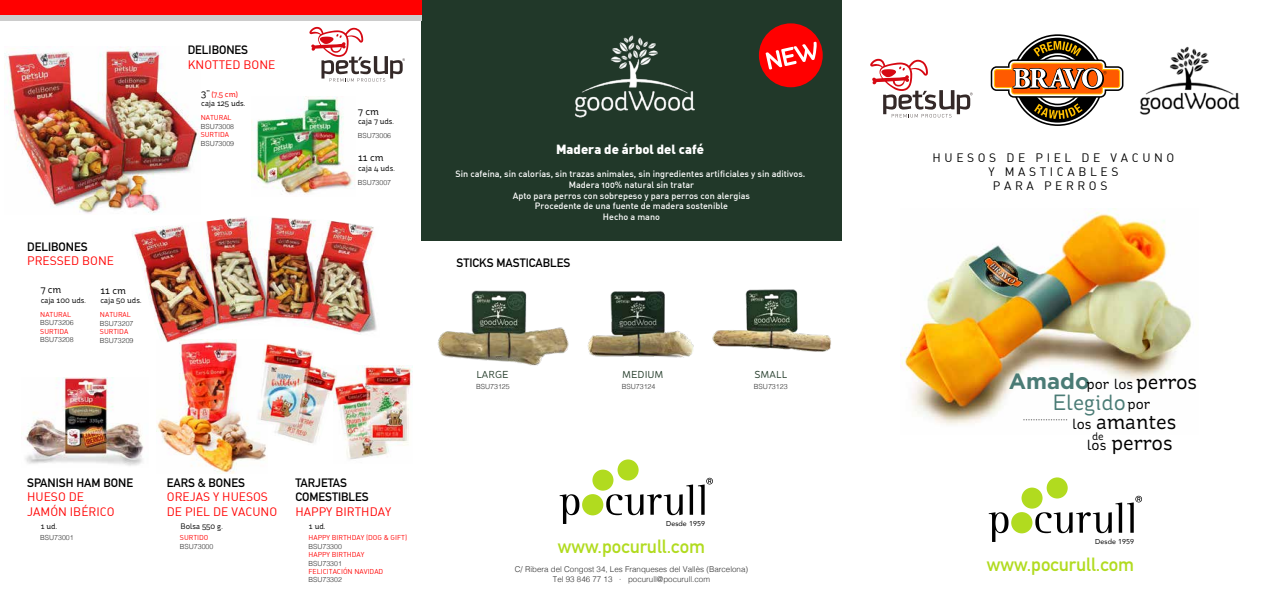
<style>
.page{position:relative;width:1263px;height:596px;background:#fff}
.page>*{position:absolute;margin:0;border:0;box-sizing:border-box;transform-origin:0 0}
.t1{font:22px "St Ryde";color:#4a7b75}
.t2{font:21.1px "St Ryde";color:#000}
.t3{font:700 18.9px "DIN Alternate";color:#b1db1f}
.t4{font:14.7px "St Ryde";color:#000}
.t5{font:900 13px "DIN Alternate";color:#fff}
.t6{font:12px/14.4px "DIN Alternate";color:#f00}
.t7{font:700 12px/14.4px "DIN Alternate";color:#000}
.t8{font:12px/14.4px "DIN Alternate";letter-spacing:.3em;color:#000;text-align:center}
.t9{font:11px "St Ryde";color:#000}
.t10{font:10.1px "St Ryde";color:#233b29}
.t11{font:10px "St Ryde";color:#000}
.t12{font:500 9px/10.8px "DIN Alternate";color:#fff;text-align:center}
.t13{font:300 8px/9.6px "Helvetica";color:#333;text-align:center}
.t14{font:8px/9.6px "St Ryde";color:#000}
.t15{font:300 7.1px "Helvetica";color:#333}
.t16{font:7.1px "Avenir";letter-spacing:.01em;color:#000}
.t17{font:7px "DIN Alternate";color:#f00}
.t18{font:300 7px "Helvetica";color:#333}
.s1{font-size:10px}
.s2{color:#f00}
.s3{font-family:"Gotham";font-weight:700;font-size:22px;color:#4a7b75}
.s4{font-size:14.7px}
.s5{font-size:14.7px;color:#000}
</style>
<div class="page">
<svg style="left:990px;top:34px;width:134px;height:92px"></svg>
<img style="left:900px;top:209px;width:292px;height:216px">
<svg style="left:1023px;top:419px;width:44px;height:1px"></svg>
<img style="left:5px;top:46px;width:195px;height:168px">
<img style="left:25px;top:377px;width:119px;height:89px">
<img style="left:156px;top:344px;width:110px;height:129px">
<img style="left:251px;top:97px;width:104px;height:98px">
<div style="left:422px;top:0;width:420px;height:240px;background:#213829"></div>
<img style="left:337px;top:365px;width:76px;height:95px">
<img style="left:256px;top:344px;width:81px;height:101px">
<img style="left:132px;top:217px;width:245px;height:127px">
<img style="left:575px;top:35px;width:120px;height:83px">
<img style="left:1139px;top:46px;width:101px;height:69px">
<img style="left:437px;top:290px;width:132px;height:76px">
<img style="left:587px;top:291px;width:107px;height:67px">
<img style="left:712px;top:289px;width:119px;height:63px">
<div style="left:759px;top:23px;width:64px;height:64px;background:#f00;border-radius:50%"></div>
<svg style="left:766px;top:42px;width:51px;height:27px"></svg>
<svg style="left:870px;top:59px;width:103px;height:58px"></svg>
<svg style="left:560px;top:494px;width:19px;height:29px"></svg>
<div style="left:592px;top:469px;width:21px;height:21px;background:#b1db1f;border-radius:50%"></div>
<div style="left:582px;top:494px;width:21px;height:21px;background:#b1db1f;border-radius:50%"></div>
<div style="left:617px;top:459px;width:22px;height:21px;background:#b1db1f;border-radius:50%"></div>
<svg style="left:606px;top:477px;width:107px;height:38px"></svg>
<svg style="left:989px;top:512px;width:19px;height:29px"></svg>
<div style="left:1021px;top:487px;width:21px;height:21px;background:#b1db1f;border-radius:50%"></div>
<div style="left:1011px;top:511px;width:21px;height:22px;background:#b1db1f;border-radius:50%"></div>
<div style="left:1047px;top:477px;width:21px;height:21px;background:#b1db1f;border-radius:50%"></div>
<svg style="left:1035px;top:495px;width:107px;height:38px"></svg>
<svg style="left:0;top:14px;width:422px;height:7px;background:#d3aeae"></svg>
<div style="left:0;top:0;width:422px;height:14px;background:#f00"></div>
<svg style="left:309px;top:27px;width:96px;height:55px"></svg>
<h3 class="t7" style="left:27px;top:238px;width:62px">DELIBONES</h3>
<h3 class="t6" style="left:27px;top:253px;width:88px">PRESSED BONE</h3>
<p class="t11" style="left:41px;top:283px;width:22px">7 cm</p>
<p class="t14" style="left:41px;top:295px;width:47px">caja 100 uds.</p>
<p class="t17" style="left:40px;top:310px;width:32px">NATURAL</p>
<p class="t18" style="left:40px;top:317px;width:35px">BSU73206</p>
<p class="t17" style="left:40px;top:326px;width:30px">SURTIDA</p>
<p class="t18" style="left:40px;top:333px;width:35px">BSU73208</p>
<p class="t11" style="left:100px;top:284px;width:27px">11 cm</p>
<p class="t14" style="left:100px;top:295px;width:42px">caja 50 uds.</p>
<p class="t17" style="left:100px;top:310px;width:32px">NATURAL</p>
<p class="t18" style="left:100px;top:317px;width:35px">BSU73207</p>
<p class="t17" style="left:100px;top:327px;width:30px">SURTIDA</p>
<p class="t18" style="left:100px;top:334px;width:35px">BSU73209</p>
<h3 class="t7" style="left:188px;top:42px;width:62px">DELIBONES</h3>
<h3 class="t6" style="left:188px;top:57px;width:89px">KNOTTED BONE</h3>
<p class="t14" style="left:201px;top:89px;width:46px"><span class="s1">3’’</span> <span class="s2">(7,5 cm) </span>caja 125 uds.</p>
<p class="t17" style="left:201px;top:113px;width:32px">NATURAL</p>
<p class="t18" style="left:201px;top:120px;width:35px">BSU73008</p>
<p class="t17" style="left:201px;top:130px;width:30px">SURTIDA</p>
<p class="t18" style="left:201px;top:137px;width:35px">BSU73009</p>
<p class="t11" style="left:358px;top:105px;width:22px">7 cm</p>
<p class="t14" style="left:358px;top:117px;width:37px">caja 7 uds.</p>
<p class="t18" style="left:358px;top:130px;width:35px">BSU73006</p>
<p class="t11" style="left:358px;top:151px;width:27px">11 cm</p>
<p class="t14" style="left:358px;top:163px;width:38px">caja 4 uds.</p>
<p class="t18" style="left:358px;top:176px;width:35px">BSU73007</p>
<h3 class="t7" style="left:27px;top:474px;width:107px">SPANISH HAM BONE</h3>
<h3 class="t6" style="left:27px;top:489px;width:89px">HUESO DE<br>JAMÓN IBÉRICO</h3>
<p class="t18" style="left:40px;top:531px;width:35px">BSU73001</p>
<p class="t14" style="left:41px;top:521px;width:18px">1 ud.</p>
<h3 class="t7" style="left:167px;top:474px;width:80px">EARS &amp; BONES</h3>
<h3 class="t6" style="left:167px;top:489px;width:112px">OREJAS Y HUESOS<br>DE PIEL DE VACUNO</h3>
<p class="t17" style="left:180px;top:533px;width:30px">SURTIDO</p>
<p class="t18" style="left:180px;top:540px;width:35px">BSU73000</p>
<p class="t14" style="left:180px;top:521px;width:44px">Bolsa 550 g.</p>
<h3 class="t7" style="left:295px;top:474px;width:75px">TARJETAS<br>COMESTIBLES</h3>
<h3 class="t6" style="left:295px;top:503px;width:97px">HAPPY BIRTHDAY</h3>
<p class="t17" style="left:308px;top:533px;width:100px">HAPPY BIRTHDAY (DOG &amp; GIFT)</p>
<p class="t18" style="left:308px;top:540px;width:35px">BSU73300</p>
<p class="t17" style="left:308px;top:550px;width:57px">HAPPY BIRTHDAY</p>
<p class="t18" style="left:308px;top:556px;width:35px">BSU73301</p>
<p class="t17" style="left:308px;top:566px;width:76px">FELICITACIÓN NAVIDAD</p>
<p class="t18" style="left:308px;top:573px;width:35px">BSU73302</p>
<p class="t14" style="left:309px;top:521px;width:18px">1 ud.</p>
<h3 class="t5" style="left:556px;top:141px;width:149px">Madera de árbol del café</h3>
<p class="t12" style="left:455px;top:168px;width:351px">Sin cafeína, sin calorías, sin trazas animales, sin ingredientes artificiales y sin aditivos.<br>Madera 100% natural sin tratar<br>Apto para perros con sobrepeso y para perros con alergias<br>Procedente de una fuente de madera sostenible<br>Hecho a mano</p>
<h3 class="t8" style="left:932px;top:150px;width:243px">HUESOS DE PIEL DE VACUNO<br>Y MASTICABLES<br>PARA PERROS</h3>
<h3 class="t7" style="left:456px;top:254px;width:115px">STICKS MASTICABLES</h3>
<p class="t10" style="left:476px;top:368px;width:34px">LARGE</p>
<p class="t15" style="left:476px;top:380px;width:35px">BSU73125</p>
<p class="t10" style="left:622px;top:368px;width:43px">MEDIUM</p>
<p class="t15" style="left:622px;top:380px;width:35px">BSU73124</p>
<p class="t10" style="left:754px;top:368px;width:34px">SMALL</p>
<p class="t15" style="left:754px;top:380px;width:35px">BSU73123</p>
<h3 class="t4" style="left:1009px;top:374px;width:126px"><span class="s3">Amado</span>por los</h3>
<h2 class="t2" style="left:1072px;top:409px;width:105px"><span class="s4">los</span> amantes</h2>
<h2 class="t2" style="left:1136px;top:369px;width:63px">perros</h2>
<h1 class="t1" style="left:1052px;top:389px;width:99px">Elegido <span class="s5">por</span></h1>
<h2 class="t2" style="left:1087px;top:429px;width:87px"><span class="s4">los</span> perros</h2>
<p class="t9" style="left:1092px;top:429px;width:13px">de</p>
<p class="t16" style="left:666px;top:518px;width:40px">Desde 1959</p>
<h3 class="t3" style="left:558px;top:531px;width:149px">www.pocurull.com</h3>
<p class="t16" style="left:1095px;top:536px;width:40px">Desde 1959</p>
<h3 class="t3" style="left:987px;top:549px;width:149px">www.pocurull.com</h3>
<p class="t13" style="left:515px;top:563px;width:235px">C/ Ribera del Congost 34, Les Franqueses del Vallès (Barcelona)<br>Tel 93 846 77 13 · pocurull@pocurull.com</p>
</div>
